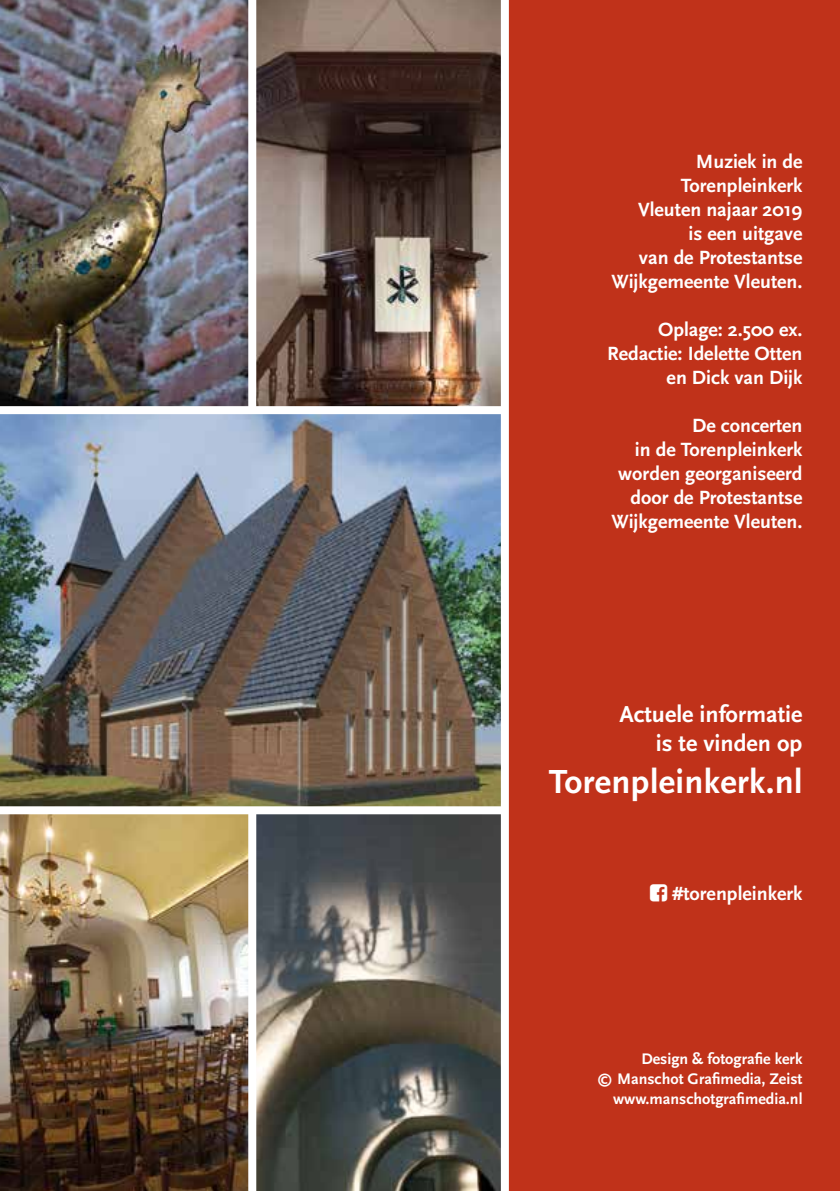
<style>
.page{position:relative;width:840px;height:1191px;background:#fff}
.page>*{position:absolute;margin:0;border:0;box-sizing:border-box;transform-origin:0 0}
.t1{font:700 34.8px "Scala Sans";letter-spacing:.01em;color:#fff}
.t2{font:700 24.2px/29px "Scala Sans";color:#fff;text-align:right}
.t3{font:700 20px/24px "Scala Sans";color:#fff;text-align:right}
.t4{font:700 16px/20px "Scala Sans";color:#fff;text-align:right}
</style>
<div class="page">
<img style="left:256px;top:814px;width:244px;height:377px">
<img style="left:0;top:814px;width:248px;height:377px">
<img style="left:0;top:414px;width:500px;height:392px">
<img style="left:0;top:0;width:500px;height:406px">
<div style="left:504px;top:0;width:335px;height:1191px;background:#c0321a"></div>
<div style="left:500px;top:0;width:8px;height:1191px;background:#fff"></div>
<div style="left:248px;top:0;width:8px;height:408px;background:#fff"></div>
<p class="t3" style="left:611px;top:150px;width:192px">Muziek in de<br>Torenpleinkerk<br>Vleuten najaar 2019<br>is een uitgave<br>van de Protestantse<br>Wijkgemeente Vleuten.</p>
<p class="t3" style="left:606px;top:318px;width:197px">Oplage: 2.500 ex.<br>Redactie: Idelette Otten en Dick van Dijk</p>
<p class="t3" style="left:611px;top:414px;width:192px">De concerten<br>in de Torenpleinkerk worden georganiseerd door de Protestantse<br>Wijkgemeente Vleuten.</p>
<p class="t2" style="left:619px;top:700px;width:184px">Actuele informatie is te vinden op</p>
<h1 class="t1" style="left:548px;top:763px;width:255px">Torenpleinkerk.nl</h1>
<p class="t3" style="left:672px;top:882px;width:132px">#torenpleinkerk</p>
<p class="t4" style="left:596px;top:1049px;width:207px">Design &amp; fotografie kerk<br>© Manschot Grafimedia, Zeist www.manschotgrafimedia.nl</p>
</div>
